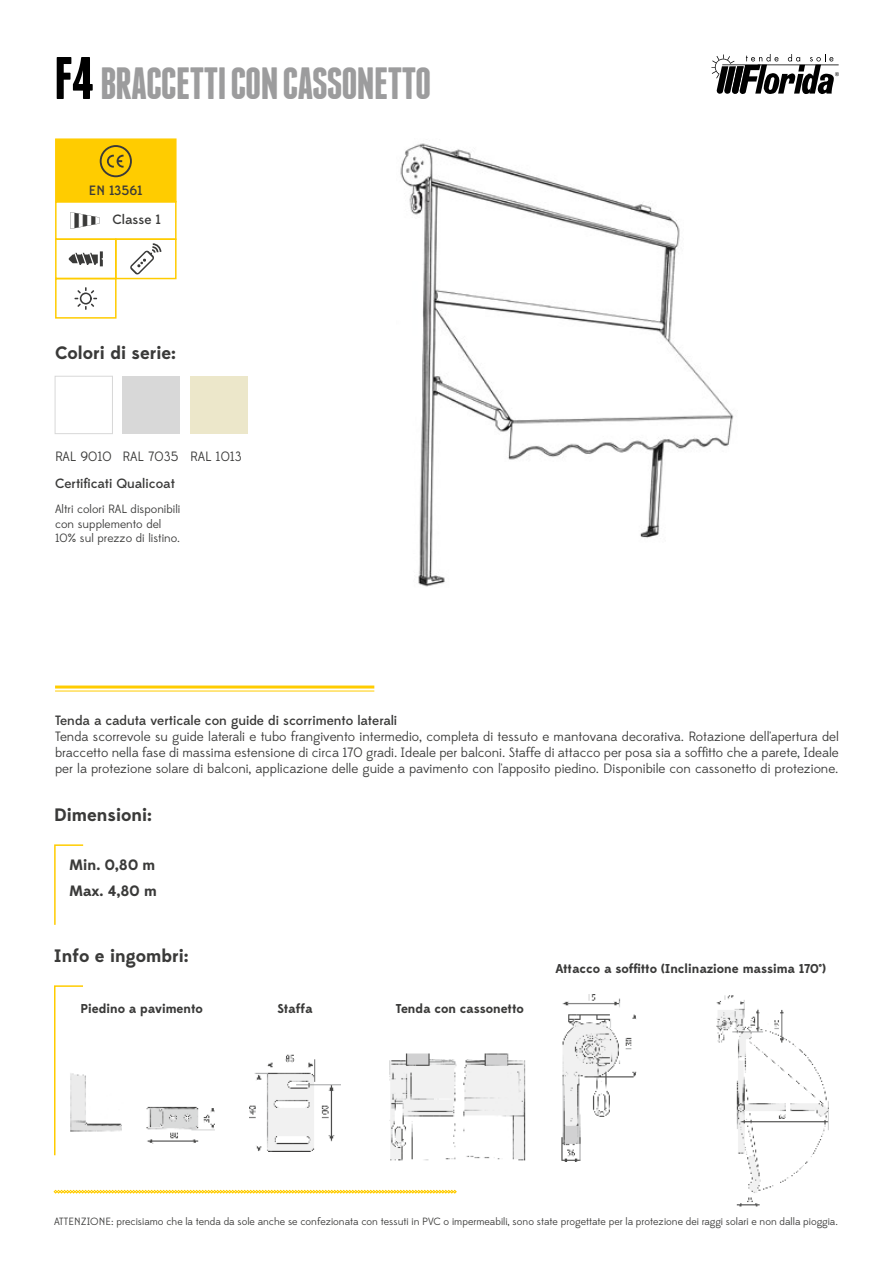
<style>
.page{position:relative;width:893px;height:1263px;background:#fff}
.page>*{position:absolute;margin:0;border:0;box-sizing:border-box;transform-origin:0 0}
.t1{font:700 45px "Franchise";letter-spacing:-.025em;color:#9c9c9d}
.t2{font:700 18px "Edmondsans";color:#3a3a39}
.t3{font:700 15px "Edmondsans";color:#3a3a39}
.t4{font:13.5px/16.2px "Edmondsans";color:#3a3a39;text-align:justify}
.t5{font:500 13.5px "Edmondsans";color:#3a3a39}
.t6{font:700 12.9px "Edmondsans";color:#3a3a39}
.t7{font:12px/14.4px "Edmondsans";color:#3a3a39}
.t8{font:10.5px "Edmondsans";color:#3a3a39}
.s1{font-size:60px;color:#000}
</style>
<div class="page">
<svg style="left:54px;top:1190px;width:403px;height:3px"></svg>
<div style="left:55px;top:138px;width:122px;height:64px;background:#fc0;border:2px solid #fc0"></div>
<div style="left:55px;top:278px;width:62px;height:41px;border:2px solid #fc0"></div>
<div style="left:55px;top:238px;width:62px;height:41px;border:2px solid #fc0"></div>
<div style="left:55px;top:201px;width:122px;height:39px;border:2px solid #fc0"></div>
<div style="left:100px;top:145px;width:32px;height:32px;border:2px solid #3a3a39;border-radius:50%"></div>
<svg style="left:107px;top:155px;width:17px;height:13px"></svg>
<svg style="left:74px;top:287px;width:23px;height:23px"></svg>
<div style="left:55px;top:376px;width:58px;height:58px;border:1px solid #d8d8d8"></div>
<div style="left:123px;top:376px;width:57px;height:58px;background:#d8d8d8"></div>
<div style="left:190px;top:376px;width:58px;height:58px;background:#ece7ca"></div>
<hr style="left:55px;top:685px;width:319px;height:3px;background:#fc0">
<hr style="left:55px;top:690px;width:319px;height:1px;background:#fc0">
<svg style="left:70px;top:212px;width:30px;height:17px"></svg>
<div style="left:115px;top:238px;width:62px;height:41px;border:2px solid #fc0"></div>
<svg style="left:130px;top:243px;width:31px;height:32px"></svg>
<svg style="left:69px;top:251px;width:34px;height:15px"></svg>
<svg style="left:54px;top:844px;width:30px;height:81px"></svg>
<svg style="left:54px;top:985px;width:29px;height:171px"></svg>
<svg style="left:711px;top:54px;width:128px;height:40px"></svg>
<img style="left:400px;top:143px;width:334px;height:444px">
<img style="left:249px;top:1054px;width:92px;height:98px">
<img style="left:69px;top:1070px;width:146px;height:75px">
<img style="left:716px;top:995px;width:112px;height:212px">
<img style="left:389px;top:1053px;width:137px;height:108px">
<img style="left:561px;top:994px;width:76px;height:167px">
<h1 class="t1" style="left:54px;top:62px;width:379px"><span class="s1">F4</span> BRACCETTI CON CASSONETTO</h1>
<p class="t5" style="left:89px;top:182px;width:55px">EN 13561</p>
<p class="t5" style="left:112px;top:211px;width:50px">Classe 1</p>
<h2 class="t2" style="left:55px;top:342px;width:123px">Colori di serie:</h2>
<p class="t4" style="left:55px;top:449px;width:188px">RAL 9010 RAL 7035 RAL 1013</p>
<p class="t5" style="left:55px;top:475px;width:121px">Certificati Qualicoat</p>
<p class="t7" style="left:55px;top:502px;width:127px">Altri colori RAL disponibili con supplemento del<br>10% sul prezzo di listino.</p>
<p class="t5" style="left:55px;top:712px;width:344px">Tenda a caduta verticale con guide di scorrimento laterali</p>
<p class="t4" style="left:55px;top:729px;width:785px">Tenda scorrevole su guide laterali e tubo frangivento intermedio, completa di tessuto e mantovana decorativa. Rotazione dell'apertura del braccetto nella fase di massima estensione di circa 170 gradi. Ideale per balconi. Staffe di attacco per posa sia a soffitto che a parete, Ideale per la protezione solare di balconi, applicazione delle guide a pavimento con l'apposito piedino. Disponibile con cassonetto di protezione.</p>
<h2 class="t2" style="left:54px;top:804px;width:99px">Dimensioni:</h2>
<p class="t3" style="left:69px;top:856px;width:88px">Min. 0,80 m</p>
<p class="t3" style="left:69px;top:881px;width:89px">Max. 4,80 m</p>
<h2 class="t2" style="left:54px;top:945px;width:136px">Info e ingombri:</h2>
<p class="t6" style="left:80px;top:1001px;width:124px">Piedino a pavimento</p>
<p class="t6" style="left:278px;top:1001px;width:37px">Staffa</p>
<p class="t6" style="left:396px;top:1001px;width:129px">Tenda con cassonetto</p>
<p class="t6" style="left:555px;top:961px;width:272px">Attacco a soffitto (Inclinazione massima 170°)</p>
<p class="t8" style="left:54px;top:1215px;width:785px">ATTENZIONE: precisiamo che la tenda da sole anche se confezionata con tessuti in PVC o impermeabili, sono state progettate per la protezione dei raggi solari e non dalla pioggia.</p>
</div>
